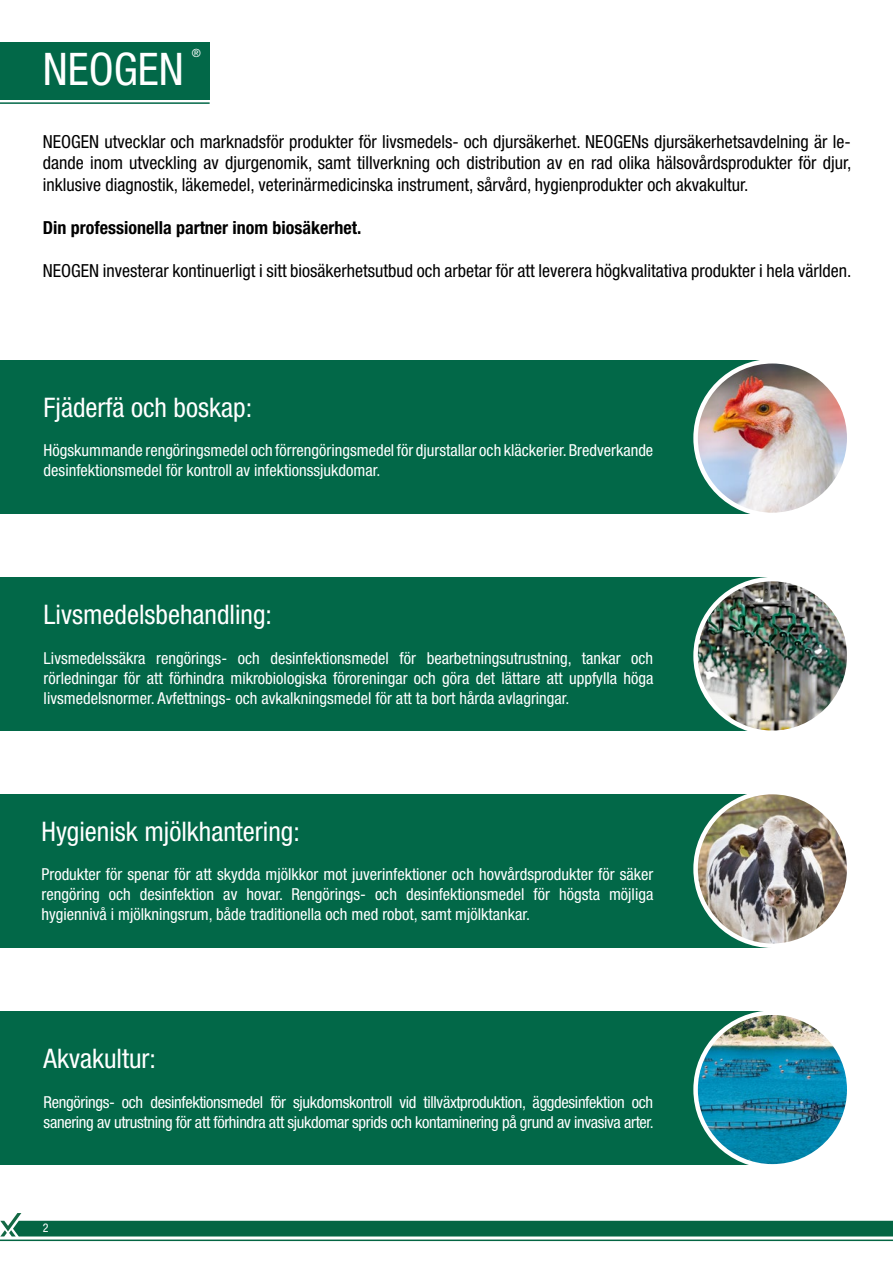
<style>
.page{position:relative;width:893px;height:1263px;background:#fff}
.page>*{position:absolute;margin:0;border:0;box-sizing:border-box;transform-origin:0 0}
.t1{font:condensed 45px "Helvetica Neue LT Std";color:#fff}
.t2{font:condensed 27px "Helvetica Neue LT Std";color:#fff}
.t3{font:condensed 18px/21.6px "Helvetica Neue LT Std";color:#000;text-align:justify}
.t4{font:700 condensed 18px "Helvetica Neue";color:#000}
.t5{font:condensed 16.5px/19.8px "Helvetica Neue LT Std";color:#fff;text-align:justify}
.t6{font:condensed 16.5px/19.8px "Helvetica Neue LT Std";letter-spacing:-.02em;color:#fff}
.t7{font:condensed 12px "Helvetica Neue LT Std";color:#fff}
.t8{font:condensed 11.4px "Helvetica Neue LT Std";color:#fff}
</style>
<div class="page">
<div style="left:0;top:43px;width:210px;height:57px;background:#026848"></div>
<div style="left:0;top:360px;width:772px;height:154px;background:#026848"></div>
<div style="left:0;top:578px;width:772px;height:153px;background:#026848"></div>
<div style="left:0;top:794px;width:772px;height:153px;background:#026848"></div>
<div style="left:0;top:1011px;width:772px;height:154px;background:#026848"></div>
<img style="left:696px;top:792px;width:153px;height:154px;border-radius:77px">
<div style="left:693px;top:790px;width:158px;height:158px;border:4px solid #fff;border-radius:50%"></div>
<img style="left:696px;top:361px;width:153px;height:154px;border-radius:77px">
<div style="left:693px;top:359px;width:158px;height:158px;border:4px solid #fff;border-radius:50%"></div>
<img style="left:696px;top:579px;width:153px;height:154px;border-radius:77px">
<div style="left:693px;top:577px;width:158px;height:158px;border:4px solid #fff;border-radius:50%"></div>
<img style="left:696px;top:1013px;width:153px;height:153px;border-radius:77px">
<div style="left:693px;top:1010px;width:158px;height:158px;border:4px solid #fff;border-radius:50%"></div>
<svg style="left:0;top:1213px;width:893px;height:23px"></svg>
<hr style="left:0;top:1239px;width:893px;height:2px;background:#046543">
<hr style="left:0;top:102px;width:210px;height:2px;background:#026848">
<h1 class="t1" style="left:43px;top:43px;width:142px">NEOGEN</h1>
<p class="t8" style="left:192px;top:47px;width:11px">®</p>
<p class="t3" style="left:43px;top:131px;width:810px">NEOGEN utvecklar och marknadsför produkter för livsmedels- och djursäkerhet. NEOGENs djursäkerhetsavdelning är le&shy;dande inom utveckling av djurgenomik, samt tillverkning och distribution av en rad olika hälsovårdsprodukter för djur, inklusive diagnostik, läkemedel, veterinärmedicinska instrument, sårvård, hygienprodukter och akvakultur.</p>
<p class="t4" style="left:43px;top:217px;width:320px">Din professionella partner inom biosäkerhet.</p>
<p class="t3" style="left:43px;top:260px;width:810px">NEOGEN investerar kontinuerligt i sitt biosäkerhetsutbud och arbetar för att leverera högkvalitativa produkter i hela världen.</p>
<h2 class="t2" style="left:44px;top:392px;width:210px">Fjäderfä och boskap:</h2>
<p class="t5" style="left:44px;top:441px;width:611px">Högskummande rengöringsmedel och förrengöringsmedel för djurstallar och kläckerier. Bredverkande desinfektionsmedel för kontroll av infektionssjukdomar.</p>
<h2 class="t2" style="left:44px;top:599px;width:230px">Livsmedelsbehandling:</h2>
<p class="t5" style="left:44px;top:648px;width:611px">Livsmedelssäkra rengörings- och desinfektionsmedel för bearbetningsutrustning, tankar och rörledningar för att förhindra mikrobiologiska föroreningar och göra det lättare att uppfylla höga livsmedelsnormer. Avfettnings- och avkalkningsmedel för att ta bort hårda avlagringar.</p>
<h2 class="t2" style="left:42px;top:815px;width:260px">Hygienisk mjölkhantering:</h2>
<p class="t5" style="left:42px;top:864px;width:613px">Produkter för spenar för att skydda mjölkkor mot juverinfektioner och hovvårdsprodukter för säker rengöring och desinfektion av hovar. Rengörings- och desinfektionsmedel för högsta möjliga hygiennivå i mjölkningsrum, både traditionella och med robot, samt mjölktankar.</p>
<h2 class="t2" style="left:44px;top:1043px;width:114px">Akvakultur:</h2>
<p class="t6" style="left:44px;top:1092px;width:612px">Rengörings- och desinfektionsmedel för sjukdomskontroll vid tillväxtproduktion, äggdesinfektion och sanering av utrustning för att förhindra att sjukdomar sprids och kontaminering på grund av invasiva arter.</p>
<p class="t7" style="left:43px;top:1221px;width:7px">2</p>
</div>
